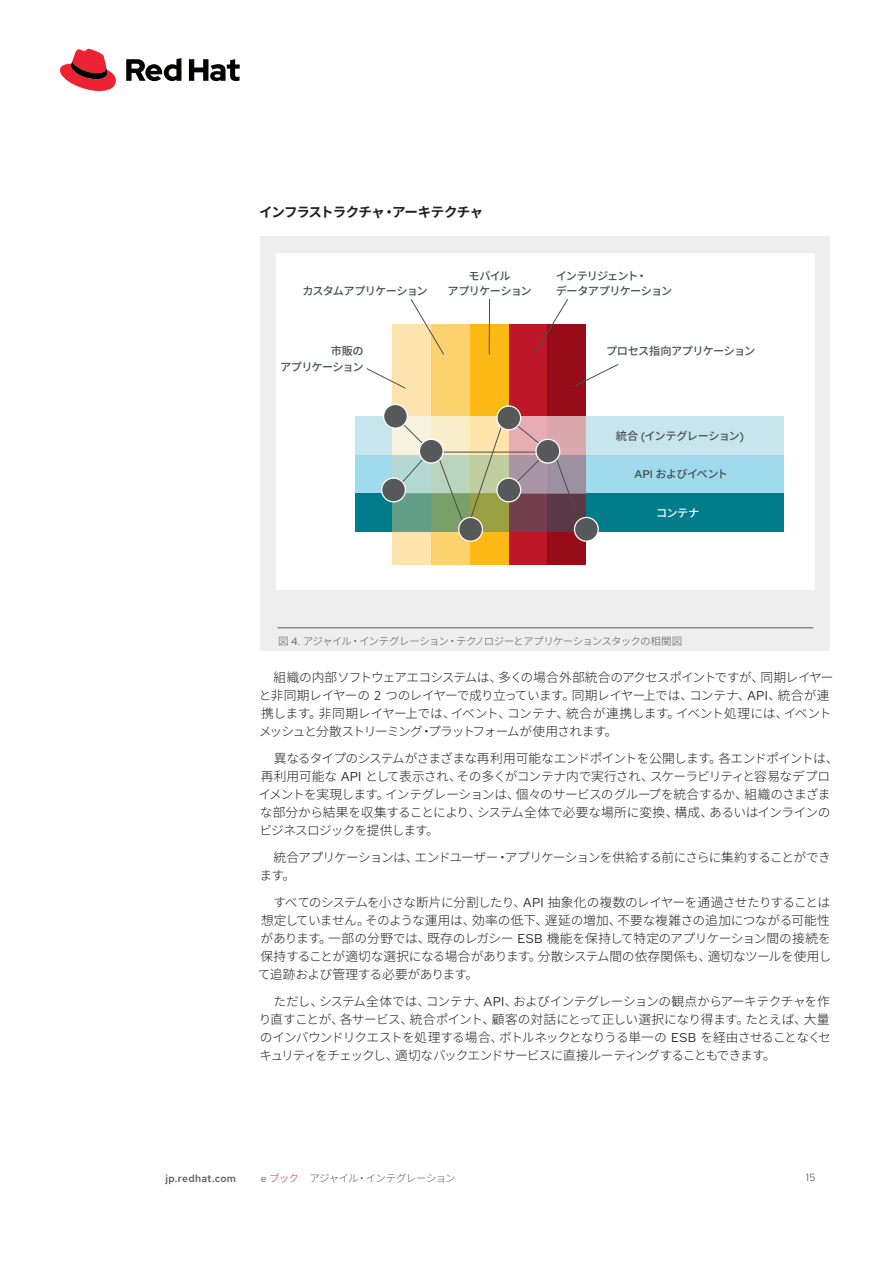
<style>
.page{position:relative;width:893px;height:1263px;background:#fff}
.page>*{position:absolute;margin:0;border:0;box-sizing:border-box;transform-origin:0 0}
.Main_-_Subhead_3{font:700 13.5px "Noto Sans CJ Kjp";letter-spacing:-.055em;color:#231f20}
.Main_-_Body{font:300 12.75px/18px "Noto Sans CJ Kjp";letter-spacing:-.05em;color:#231f20}
.t1{font:500 11.25px/15.5px "Noto Sans CJ Kjp";letter-spacing:-.06em;color:#495053;text-align:center}
.t2{font:500 11.25px/15.5px "Noto Sans CJ Kjp";letter-spacing:-.08em;color:#495053}
.t3{font:500 11.25px "Noto Sans CJ Kjp";color:#fff}
.Main_-_Image_Caption{font:300 10.5px "Noto Sans CJ Kjp";letter-spacing:-.07em;color:#57585a}
.Footer_-_Running_Foo{font:300 10.5px "Noto Sans CJ Kjp";letter-spacing:-.07em;color:#57585a}
.t4{font:500 10.5px "Red Hat Text";letter-spacing:.025em;color:#57585a}
.Footer_-_Running_Foo-2{font:10.5px "Red Hat Text";color:#57585a}
.s1{font-family:"Red Hat Text"}
.s2{font-family:"Red Hat Text";font-weight:400}
.s3{font-family:"Red Hat Text";font-weight:400;color:#ed2133}
.s4{color:#ed2133}
</style>
<div class="page">
<div style="left:261px;top:236px;width:569px;height:415px;background:#eeeeef"></div>
<div style="left:277px;top:254px;width:538px;height:336px;background:#fff"></div>
<div style="left:356px;top:417px;width:428px;height:38px;background:#c6e5ec"></div>
<div style="left:356px;top:455px;width:428px;height:38px;background:#9fdbec"></div>
<div style="left:356px;top:493px;width:428px;height:39px;background:#007c8a"></div>
<div style="left:393px;top:324px;width:38px;height:241px;background:#fde4ae"></div>
<div style="left:431px;top:324px;width:39px;height:241px;background:#fcd26f"></div>
<div style="left:470px;top:324px;width:39px;height:241px;background:#fcb814"></div>
<div style="left:509px;top:324px;width:38px;height:241px;background:#bd1728"></div>
<div style="left:547px;top:324px;width:39px;height:241px;background:#980c19"></div>
<svg style="left:393px;top:417px;width:193px;height:38px"></svg>
<svg style="left:393px;top:455px;width:193px;height:38px"></svg>
<svg style="left:393px;top:493px;width:193px;height:39px"></svg>
<hr style="left:443px;top:452px;width:93px;height:1px;background:#4b4c4d">
<svg style="left:470px;top:426px;width:32px;height:92px"></svg>
<svg style="left:517px;top:459px;width:23px;height:23px"></svg>
<svg style="left:556px;top:459px;width:23px;height:62px"></svg>
<svg style="left:517px;top:425px;width:23px;height:19px"></svg>
<svg style="left:439px;top:459px;width:24px;height:62px"></svg>
<svg style="left:402px;top:458px;width:22px;height:25px"></svg>
<svg style="left:403px;top:424px;width:20px;height:20px"></svg>
<div style="left:384px;top:404px;width:23px;height:24px;background:#57585a;border-radius:50%"></div>
<div style="left:383px;top:404px;width:25px;height:25px;border:1px solid #fff;border-radius:50%"></div>
<div style="left:419px;top:439px;width:24px;height:24px;background:#57585a;border-radius:50%"></div>
<div style="left:419px;top:439px;width:25px;height:25px;border:1px solid #fff;border-radius:50%"></div>
<div style="left:382px;top:478px;width:23px;height:24px;background:#57585a;border-radius:50%"></div>
<div style="left:381px;top:477px;width:25px;height:25px;border:1px solid #fff;border-radius:50%"></div>
<div style="left:459px;top:517px;width:23px;height:24px;background:#57585a;border-radius:50%"></div>
<div style="left:458px;top:517px;width:25px;height:25px;border:1px solid #fff;border-radius:50%"></div>
<div style="left:497px;top:478px;width:24px;height:24px;background:#57585a;border-radius:50%"></div>
<div style="left:496px;top:477px;width:25px;height:25px;border:1px solid #fff;border-radius:50%"></div>
<div style="left:536px;top:439px;width:24px;height:24px;background:#57585a;border-radius:50%"></div>
<div style="left:535px;top:439px;width:25px;height:25px;border:1px solid #fff;border-radius:50%"></div>
<div style="left:497px;top:406px;width:24px;height:24px;background:#57585a;border-radius:50%"></div>
<div style="left:496px;top:405px;width:25px;height:25px;border:1px solid #fff;border-radius:50%"></div>
<div style="left:574px;top:517px;width:24px;height:24px;background:#57585a;border-radius:50%"></div>
<div style="left:574px;top:517px;width:25px;height:25px;border:1px solid #fff;border-radius:50%"></div>
<hr style="left:489px;top:299px;width:1px;height:55px;background:#495053">
<svg style="left:410px;top:299px;width:34px;height:56px"></svg>
<svg style="left:366px;top:368px;width:40px;height:21px"></svg>
<svg style="left:533px;top:299px;width:35px;height:56px"></svg>
<svg style="left:574px;top:364px;width:45px;height:23px"></svg>
<hr style="left:277px;top:627px;width:536px;height:1px;background:#57585a">
<svg style="left:60px;top:49px;width:56px;height:42px"></svg>
<svg style="left:126px;top:58px;width:114px;height:23px"></svg>
<p class="Main_-_Subhead_3" style="left:259px;top:204px;width:226px">インフラストラクチャ・アーキテクチャ</p>
<p class="t2" style="left:302px;top:283px;width:127px">カスタムアプリケーション</p>
<p class="t1" style="left:280px;top:344px;width:85px;text-align:right">市販の<br>アプリケーション</p>
<p class="t1" style="left:447px;top:268px;width:86px">モバイル<br>アプリケーション</p>
<p class="t2" style="left:556px;top:268px;width:118px">インテリジェント・<br>データアプリケーション</p>
<p class="t1" style="left:606px;top:344px;width:151px">プロセス指向アプリケーション</p>
<p class="t1" style="left:616px;top:428px;width:130px">統合 <span class="s1">(</span>インテグレーション<span class="s1">)</span></p>
<p class="t1" style="left:634px;top:466px;width:95px"><span class="s1">API</span> およびイベント</p>
<p class="t3" style="left:656px;top:506px;width:45px">コンテナ</p>
<p class="Main_-_Image_Caption" style="left:278px;top:635px;width:406px">図 <span class="s2">4.</span> アジャイル・インテグレーション・テクノロジーとアプリケーションスタックの相関図</p>
<p class="Main_-_Body" style="left:259px;top:668px;width:576px;text-indent:15px">組織の内部ソフトウェアエコシステムは、多くの場合外部統合のアクセスポイントですが、同期レイヤーと非同期レイヤーの <span class="s2">2</span> つのレイヤーで成り立っています。同期レイヤー上では、コンテナ、<span class="s2">API</span>、統合が連携します。非同期レイヤー上では、イベント、コンテナ、統合が連携します。イベント処理には、イベントメッシュと分散ストリーミング・プラットフォームが使用されます。</p>
<p class="Main_-_Body" style="left:259px;top:749px;width:581px;text-indent:15px">異なるタイプのシステムがさまざまな再利用可能なエンドポイントを公開します。各エンドポイントは、再利用可能な <span class="s2">API</span> として表示され、その多くがコンテナ内で実行され、スケーラビリティと容易なデプロイメントを実現します。インテグレーションは、個々のサービスのグループを統合するか、組織のさまざまな部分から結果を収集することにより、システム全体で必要な場所に変換、構成、あるいはインラインのビジネスロジックを提供します。</p>
<p class="Main_-_Body" style="left:259px;top:848px;width:573px;text-indent:14px">統合アプリケーションは、エンドユーザー・アプリケーションを供給する前にさらに集約することができます。</p>
<p class="Main_-_Body" style="left:258px;top:893px;width:575px;text-align:justify;text-indent:16px">すべてのシステムを小さな断片に分割したり、<span class="s2">API</span> 抽象化の複数のレイヤーを通過させたりすることは想定していません。そのような運用は、効率の低下、遅延の増加、不要な複雑さの追加につながる可能性があります。一部の分野では、既存のレガシー <span class="s2">ESB</span> 機能を保持して特定のアプリケーション間の接続を保持することが適切な選択になる場合があります。分散システム間の依存関係も、適切なツールを使用して追跡および管理する必要があります。</p>
<p class="Main_-_Body" style="left:259px;top:992px;width:573px;text-align:justify;text-indent:15px">ただし、システム全体では、コンテナ、<span class="s2">API</span>、およびインテグレーションの観点からアーキテクチャを作り直すことが、各サービス、統合ポイント、顧客の対話にとって正しい選択になり得ます。たとえば、大量のインバウンドリクエストを処理する場合、ボトルネックとなりうる単一の <span class="s2">ESB</span> を経由させることなくセキュリティをチェックし、適切なバックエンドサービスに直接ルーティングすることもできます。</p>
<p class="t4" style="left:165px;top:1171px;width:72px">jp.redhat.com</p>
<p class="Footer_-_Running_Foo" style="left:261px;top:1172px;width:196px"><span class="s3">e</span> <span class="s4">ブック</span> アジャイル・インテグレーション</p>
<p class="Footer_-_Running_Foo-2" style="left:806px;top:1170px;width:11px">15</p>
</div>
